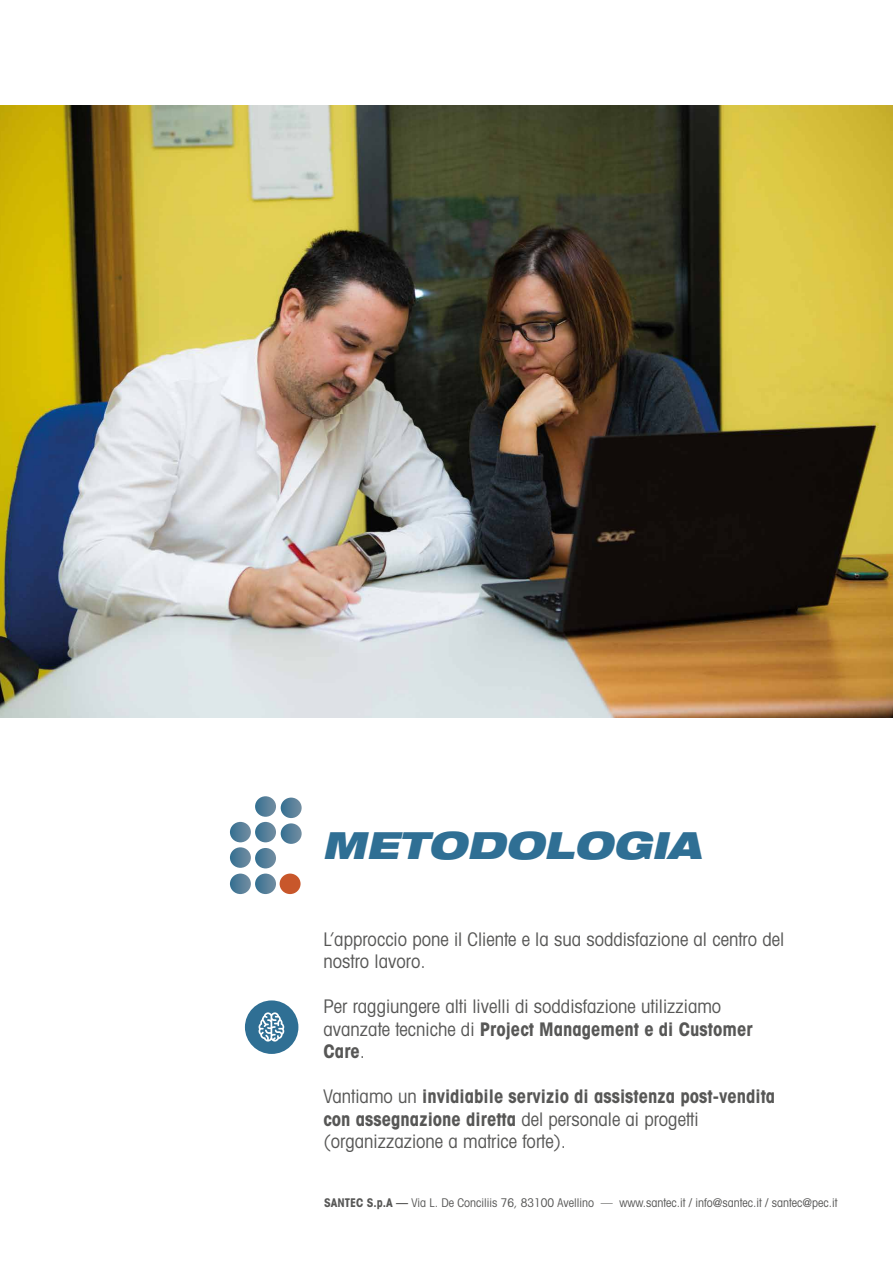
<style>
.page{position:relative;width:893px;height:1263px;background:#fff}
.page>*{position:absolute;margin:0;border:0;box-sizing:border-box;transform-origin:0 0}
.t1{font:italic 900 expanded 37.5px "Helvetica Neue";color:#2f6f94}
.t2{font:condensed 18.75px/22.5px "Avant Garde";color:#575756}
.t3{font:700 condensed 18.75px/22.5px "Avant Garde";color:#575756}
.t4{font:condensed 12px "Avant Garde";color:#575756}
.s1{font-weight:700}
.s2{font-weight:400}
</style>
<div class="page">
<img style="left:0;top:105px;width:893px;height:612px">
<svg style="left:281px;top:797px;width:21px;height:21px"></svg>
<svg style="left:255px;top:848px;width:21px;height:20px"></svg>
<svg style="left:255px;top:796px;width:21px;height:21px"></svg>
<svg style="left:230px;top:847px;width:21px;height:21px"></svg>
<svg style="left:281px;top:823px;width:21px;height:21px"></svg>
<svg style="left:255px;top:822px;width:21px;height:20px"></svg>
<svg style="left:230px;top:822px;width:21px;height:20px"></svg>
<svg style="left:255px;top:873px;width:21px;height:21px"></svg>
<svg style="left:230px;top:873px;width:21px;height:21px"></svg>
<div style="left:280px;top:873px;width:21px;height:21px;background:#c8572b;border-radius:50%"></div>
<div style="left:245px;top:1000px;width:53px;height:54px;background:#2f6f94;border-radius:50%"></div>
<svg style="left:259px;top:1012px;width:25px;height:29px"></svg>
<h1 class="t1" style="left:322px;top:821px;width:380px">METODOLOGIA</h1>
<p class="t2" style="left:323px;top:927px;width:462px">L’approccio pone il Cliente e la sua soddisfazione al centro del nostro lavoro.</p>
<p class="t2" style="left:323px;top:995px;width:431px">Per raggiungere alti livelli di soddisfazione utilizziamo avanzate tecniche di <span class="s1">Project Management e di Customer<br>Care</span>.</p>
<p class="t3" style="left:323px;top:1085px;width:453px"><span class="s2">Vantiamo un</span> invidiabile servizio di assistenza post-vendita con assegnazione diretta <span class="s2">del personale ai progetti (organizzazione a matrice forte).</span></p>
<p class="t4" style="left:324px;top:1195px;width:515px"><span class="s1">SANTEC S.p.A —</span> Via L. De Conciliis 76, 83100 Avellino — www.santec.it / info@santec.it / santec@pec.it</p>
</div>
